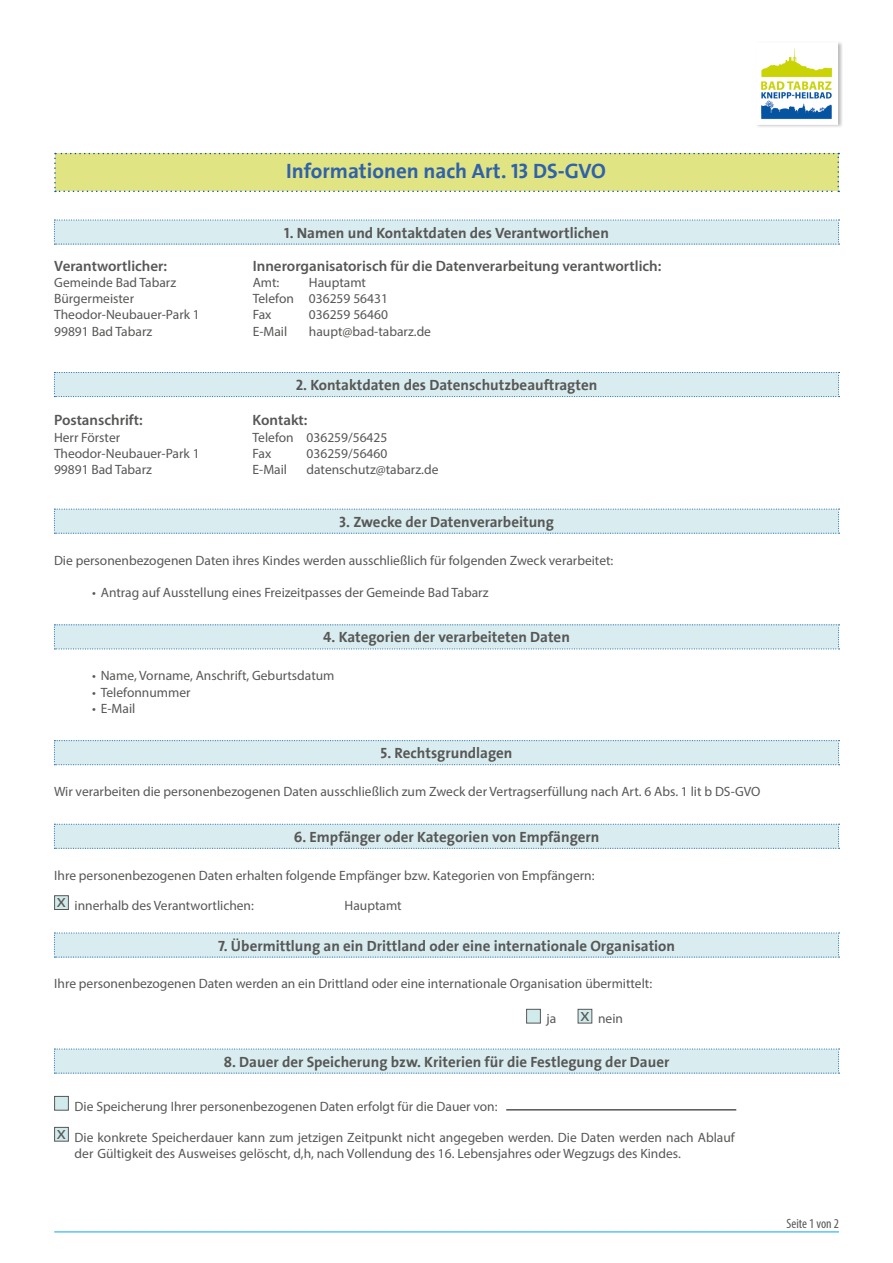
<style>
.page{position:relative;width:893px;height:1263px;background:#fff}
.page>*{position:absolute;margin:0;border:0;box-sizing:border-box;transform-origin:0 0}
.t1{font:700 21px "SPD2002 The Sans";color:#2f62aa}
.t2{font:18px "Lato";color:#575756}
.t3{font:700 15px "SPD2002 The Sans";color:#575756}
.t4{font:600 15px "Myriad Pro";color:#575756}
.t5{font:13.5px/16.2px "Myriad Pro";color:#575756}
.t6{font:condensed 13.5px "Myriad Pro";color:#575756}
</style>
<div class="page">
<div style="left:54px;top:153px;width:785px;height:39px;background:#e0e483"></div>
<svg style="left:54px;top:220px;width:786px;height:25px;background:#d4e9ee"></svg>
<div style="left:54px;top:372px;width:786px;height:25px;background:#d9edf0"></div>
<svg style="left:54px;top:509px;width:786px;height:25px;background:#d4e9ee"></svg>
<svg style="left:54px;top:740px;width:786px;height:25px;background:#d3e9ee"></svg>
<svg style="left:54px;top:824px;width:786px;height:25px;background:#d3e9ee"></svg>
<svg style="left:54px;top:933px;width:786px;height:25px;background:#d4e9ee"></svg>
<svg style="left:54px;top:1049px;width:786px;height:25px;background:#d4e9ee"></svg>
<svg style="left:54px;top:624px;width:786px;height:26px;background:#d4e9ee"></svg>
<div style="left:54px;top:895px;width:15px;height:15px;background:#d1eaec;border:1px solid #575756"></div>
<div style="left:526px;top:1009px;width:15px;height:14px;background:#d1eaec;border:1px solid #575756"></div>
<div style="left:578px;top:1009px;width:14px;height:14px;background:#d1eaec;border:1px solid #575756"></div>
<div style="left:54px;top:1096px;width:15px;height:14px;background:#d1eaec;border:1px solid #575756"></div>
<div style="left:54px;top:1127px;width:15px;height:14px;background:#d1eaec;border:1px solid #575756"></div>
<hr style="left:506px;top:1109px;width:230px;height:1px;background:#555554">
<hr style="left:54px;top:1231px;width:785px;height:1px;background:#5bc5f2">
<div style="left:755px;top:41px;width:88px;height:87px;background:#1d1d1b;opacity:.29"></div>
<img style="left:756px;top:43px;width:82px;height:81px">
<p class="t1" style="left:286px;top:160px;width:321px">Informationen nach Art. 13 DS-GVO</p>
<p class="t4" style="left:54px;top:256px;width:114px">Verantwortlicher:</p>
<p class="t5" style="left:54px;top:274px;width:124px">Gemeinde Bad Tabarz</p>
<p class="t5" style="left:54px;top:290px;width:81px">Bürgermeister</p>
<p class="t5" style="left:54px;top:307px;width:147px">Theodor-Neubauer-Park 1</p>
<p class="t5" style="left:54px;top:323px;width:100px">99891 Bad Tabarz</p>
<p class="t4" style="left:54px;top:411px;width:90px">Postanschrift:</p>
<p class="t5" style="left:54px;top:429px;width:68px">Herr Förster</p>
<p class="t5" style="left:54px;top:445px;width:147px">Theodor-Neubauer-Park 1</p>
<p class="t5" style="left:54px;top:461px;width:100px">99891 Bad Tabarz</p>
<p class="t3" style="left:284px;top:225px;width:326px">1. Namen und Kontaktdaten des Verantwortlichen</p>
<p class="t4" style="left:253px;top:256px;width:410px">Innerorganisatorisch für die Datenverarbeitung verantwortlich:</p>
<p class="t5" style="left:253px;top:274px;width:28px">Amt:</p>
<p class="t5" style="left:253px;top:290px;width:43px">Telefon</p>
<p class="t5" style="left:253px;top:306px;width:20px">Fax</p>
<p class="t5" style="left:253px;top:323px;width:36px">E-Mail</p>
<p class="t5" style="left:309px;top:274px;width:59px">Hauptamt</p>
<p class="t5" style="left:309px;top:290px;width:81px">036259 56431</p>
<p class="t5" style="left:309px;top:306px;width:81px">036259 56460</p>
<p class="t5" style="left:309px;top:323px;width:124px">haupt@bad-tabarz.de</p>
<p class="t3" style="left:296px;top:377px;width:303px">2. Kontaktdaten des Datenschutzbeauftragten</p>
<p class="t4" style="left:253px;top:411px;width:56px">Kontakt:</p>
<p class="t5" style="left:253px;top:429px;width:136px">Telefon 036259/56425</p>
<p class="t5" style="left:253px;top:445px;width:20px">Fax</p>
<p class="t5" style="left:307px;top:445px;width:82px">036259/56460</p>
<p class="t5" style="left:253px;top:461px;width:36px">E-Mail</p>
<p class="t5" style="left:307px;top:461px;width:133px">datenschutz@tabarz.de</p>
<p class="t3" style="left:339px;top:514px;width:216px">3. Zwecke der Datenverarbeitung</p>
<p class="t5" style="left:54px;top:552px;width:561px">Die personenbezogenen Daten ihres Kindes werden ausschließlich für folgenden Zweck verarbeitet:</p>
<p class="t5" style="left:92px;top:584px;width:398px">• Antrag auf Ausstellung eines Freizeitpasses der Gemeinde Bad Tabarz</p>
<p class="t3" style="left:323px;top:629px;width:248px">4. Kategorien der verarbeiteten Daten</p>
<p class="t5" style="left:92px;top:667px;width:244px">• Name, Vorname, Anschrift, Geburtsdatum</p>
<p class="t5" style="left:92px;top:684px;width:100px">• Telefonnummer</p>
<p class="t5" style="left:92px;top:700px;width:45px">• E-Mail</p>
<p class="t3" style="left:381px;top:745px;width:133px">5. Rechtsgrundlagen</p>
<p class="t5" style="left:54px;top:783px;width:708px">Wir verarbeiten die personenbezogenen Daten ausschließlich zum Zweck der Vertragserfüllung nach Art. 6 Abs. 1 lit b DS-GVO</p>
<p class="t3" style="left:294px;top:829px;width:307px">6. Empfänger oder Kategorien von Empfängern</p>
<p class="t5" style="left:54px;top:867px;width:542px">Ihre personenbezogenen Daten erhalten folgende Empfänger bzw. Kategorien von Empfängern:</p>
<p class="t2" style="left:57px;top:891px;width:11px">x</p>
<p class="t5" style="left:75px;top:897px;width:181px">innerhalb des Verantwortlichen:</p>
<p class="t5" style="left:345px;top:897px;width:59px">Hauptamt</p>
<p class="t3" style="left:218px;top:937px;width:459px">7. Übermittlung an ein Drittland oder eine internationale Organisation</p>
<p class="t5" style="left:54px;top:975px;width:599px">Ihre personenbezogenen Daten werden an ein Drittland oder eine internationale Organisation übermittelt:</p>
<p class="t5" style="left:547px;top:1011px;width:11px">ja</p>
<p class="t2" style="left:580px;top:1004px;width:11px">x</p>
<p class="t5" style="left:598px;top:1011px;width:26px">nein</p>
<p class="t3" style="left:224px;top:1053px;width:447px">8. Dauer der Speicherung bzw. Kriterien für die Festlegung der Dauer</p>
<p class="t2" style="left:57px;top:1122px;width:11px">x</p>
<p class="t5" style="left:75px;top:1098px;width:424px">Die Speicherung Ihrer personenbezogenen Daten erfolgt für die Dauer von:</p>
<p class="t5" style="left:75px;top:1129px;width:662px">Die konkrete Speicherdauer kann zum jetzigen Zeitpunkt nicht angegeben werden. Die Daten werden nach Ablauf der Gültigkeit des Ausweises gelöscht, d,h, nach Vollendung des 16. Lebensjahres oder Wegzugs des Kindes.</p>
<p class="t6" style="left:786px;top:1215px;width:54px">Seite 1 von 2</p>
</div>
